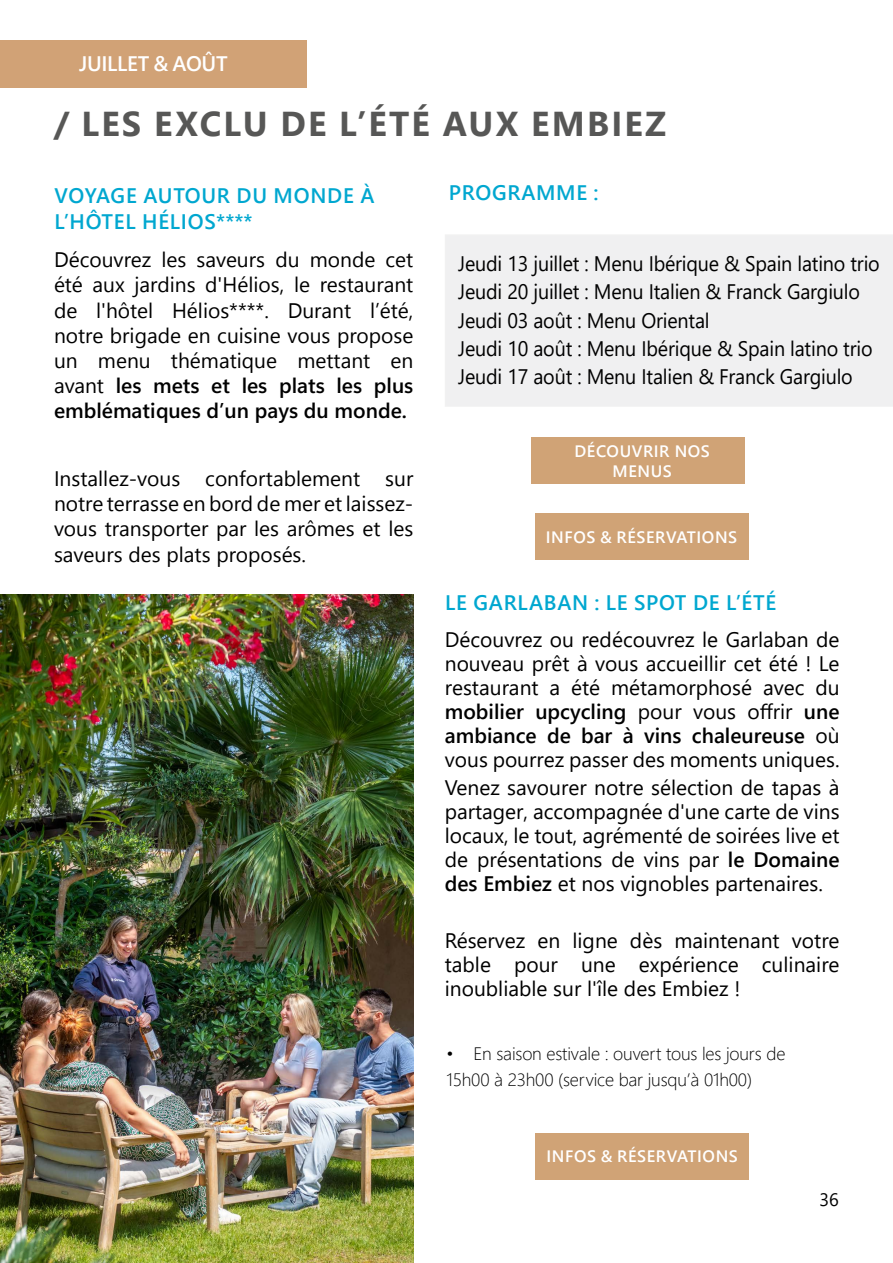
<style>
.page{position:relative;width:893px;height:1263px;background:#fff}
.page>*{position:absolute;margin:0;border:0;box-sizing:border-box;transform-origin:0 0}
.t1{font:700 34.5px "Segoe UI";letter-spacing:.065em;color:#575756}
.t2{font:21px/24px "Segoe UI";letter-spacing:-.01em;color:#000;text-align:justify}
.t3{font:21px/28.2px "Segoe UI";letter-spacing:-.01em;color:#000;scale:.94 1}
.t4{font:21px "Segoe UI Emoji";color:#000}
.t5{font:600 21px/26.7px "Segoe UI";letter-spacing:.035em;color:#00a7d0}
.t6{font:21px/25.2px "Segoe UI Variable";color:#000;text-align:center}
.t7{font:600 21px "Segoe UI";letter-spacing:-.015em;color:#fff}
.t8{font:300 18px/26.7px "Segoe UI";letter-spacing:-.01em;color:#000}
.t9{font:18px "Segoe UI";color:#000}
.t10{font:600 16.5px/19.8px "Segoe UI";letter-spacing:.035em;color:#fff;text-align:center}
.s1{font-weight:600}
</style>
<div class="page">
<img style="left:0;top:595px;width:413px;height:668px">
<div style="left:535px;top:513px;width:213px;height:47px;background:#d0a376"></div>
<div style="left:535px;top:1133px;width:214px;height:47px;background:#d0a376"></div>
<div style="left:445px;top:235px;width:448px;height:172px;background:#f0f0f1"></div>
<div style="left:0;top:40px;width:307px;height:47px;background:#d1a276"></div>
<div style="left:531px;top:437px;width:213px;height:46px;background:#d0a376"></div>
<p class="t7" style="left:79px;top:44px;width:150px">JUILLET &amp; AOÛT</p>
<h1 class="t1" style="left:54px;top:91px;width:614px">/ LES EXCLU DE L’ÉTÉ AUX EMBIEZ</h1>
<p class="t5" style="left:54px;top:180px;width:322px">VOYAGE AUTOUR DU MONDE À<br>L’HÔTEL HÉLIOS****</p>
<p class="t4" style="left:89px;top:244px;width:36px">□◆❖</p>
<p class="t4" style="left:161px;top:244px;width:140px">●▲ ▲❖◆▲ ◆</p>
<p class="t4" style="left:222px;top:269px;width:78px">★ ●□▲ ●</p>
<p class="t4" style="left:338px;top:269px;width:77px">▲▼ ◆ ■▼</p>
<p class="t4" style="left:96px;top:294px;width:135px">● ▼● ★●□▲</p>
<p class="t4" style="left:302px;top:294px;width:97px">◆■▼ ●▼</p>
<p class="t4" style="left:54px;top:319px;width:33px">■□▼</p>
<p class="t4" style="left:199px;top:319px;width:205px">■ ◆ ▲ ■ ❖□◆▲ □ □▲</p>
<p class="t4" style="left:127px;top:344px;width:53px">■◆ ▼</p>
<p class="t4" style="left:230px;top:344px;width:38px">▼❑◆</p>
<p class="t4" style="left:326px;top:344px;width:45px">▼▼ ■▼</p>
<p class="t4" style="left:401px;top:344px;width:13px">■</p>
<p class="t6" style="left:54px;top:373px;width:361px">❖ ■▼ les mets et les plats les plus emblématiques d’un pays du monde.</p>
<p class="t4" style="left:60px;top:462px;width:50px">■▲▼ ●●</p>
<p class="t4" style="left:137px;top:462px;width:45px">❖□◆▲</p>
<p class="t4" style="left:215px;top:462px;width:88px">□■□▼ ●</p>
<p class="t4" style="left:341px;top:462px;width:66px">■▼ ▲◆</p>
<p class="t4" style="left:54px;top:487px;width:62px">■□▼ ▼</p>
<p class="t4" style="left:150px;top:487px;width:85px">▲▲ ■ □</p>
<p class="t4" style="left:335px;top:487px;width:51px">▼ ● ▲▲</p>
<p class="t4" style="left:54px;top:513px;width:138px">❖□◆▲ ▼ ■▲ □ ▼</p>
<p class="t4" style="left:346px;top:513px;width:69px">▲ ▼ ● ▲</p>
<p class="t4" style="left:54px;top:538px;width:70px">▲❖◆▲</p>
<p class="t4" style="left:152px;top:538px;width:151px">▲ ●▼▲ □□▲▲</p>
<p class="t5" style="left:449px;top:178px;width:151px">PROGRAMME :</p>
<p class="t3" style="left:458px;top:248px;width:450px">Jeudi 13 juillet : Menu Ibérique &amp; Spain latino trio Jeudi 20 juillet : Menu Italien &amp; Franck Gargiulo Jeudi 03 août : Menu Oriental<br>Jeudi 10 août : Menu Ibérique &amp; Spain latino trio Jeudi 17 août : Menu Italien &amp; Franck Gargiulo</p>
<p class="t10" style="left:574px;top:440px;width:137px">DÉCOUVRIR NOS<br>MENUS</p>
<p class="t10" style="left:546px;top:526px;width:193px">INFOS &amp; RÉSERVATIONS</p>
<p class="t5" style="left:445px;top:588px;width:333px">LE GARLABAN : LE SPOT DE L’ÉTÉ</p>
<p class="t2" style="left:445px;top:625px;width:396px">Découvrez ou redécouvrez le Garlaban de nouveau prêt à vous accueillir cet été ! Le restaurant a été métamorphosé avec du <span class="s1">mobilier upcycling</span> pour vous offrir <span class="s1">une ambiance de bar à vins chaleureuse</span> où vous pourrez passer des moments uniques.</p>
<p class="t2" style="left:445px;top:774px;width:396px">Venez savourer notre sélection de tapas à partager, accompagnée d'une carte de vins locaux, le tout, agrémenté de soirées live et de présentations de vins par <span class="s1">le Domaine des Embiez</span> et nos vignobles partenaires.</p>
<p class="t2" style="left:445px;top:926px;width:396px">Réservez en ligne dès maintenant votre table pour une expérience culinaire inoubliable sur l'île des Embiez !</p>
<p class="t8" style="left:446px;top:1038px;width:340px">• En saison estivale : ouvert tous les jours de<br>15h00 à 23h00 (service bar jusqu’à 01h00)</p>
<p class="t10" style="left:547px;top:1145px;width:193px">INFOS &amp; RÉSERVATIONS</p>
<p class="t9" style="left:820px;top:1183px;width:21px">36</p>
</div>
